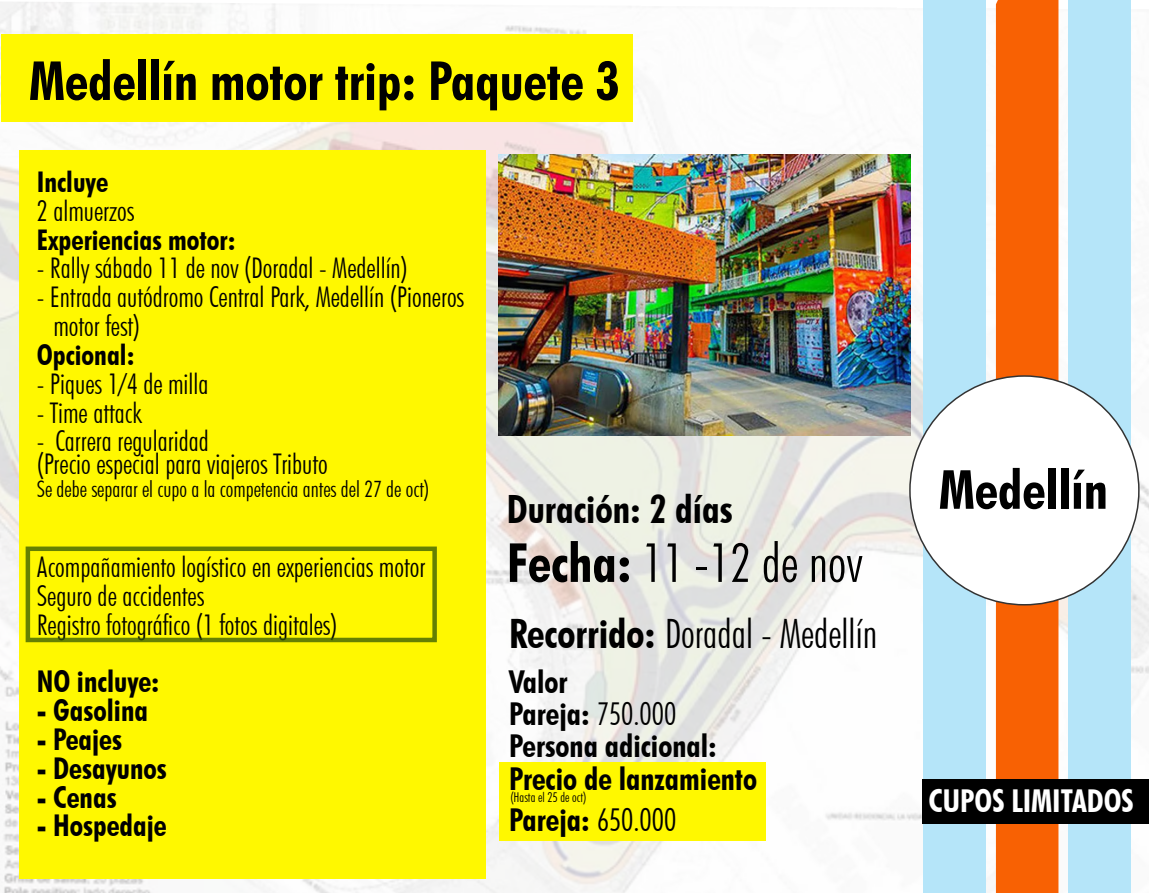
<style>
.page{position:relative;width:1149px;height:893px;background:#fff}
.page>*{position:absolute;margin:0;border:0;box-sizing:border-box;transform-origin:0 0}
.t1{font:700 condensed 54px "Futura BT";color:#000}
.t2{font:300 condensed 54px "Futura BT";color:#000}
.t3{font:300 condensed 40.5px "Futura BT";color:#000}
.t4{font:700 condensed 39px "Futura BT";color:#000}
.t5{font:700 condensed 31.5px/32.2px "Futura BT";color:#000}
.t6{font:700 condensed 31.5px "Futura BT";color:#fff}
.t7{font:700 condensed 30px "Futura BT";color:#000}
.t8{font:300 condensed 28.5px/28.8px "Futura BT";color:#000}
.t9{font:700 condensed 28.5px "Futura BT";color:#000}
.t10{font:300 condensed 22.5px "Futura BT";color:#000}
.t11{font:300 condensed 13.5px "Futura BT";color:#000}
.s1{font-weight:700}
.s2{font-weight:300}
</style>
<div class="page">
<img style="left:0;top:0;width:1148px;height:893px">
<div style="left:1068px;top:0;width:62px;height:893px;background:#b5e5f9"></div>
<svg style="left:995px;top:0;width:63px;height:893px;background:#f76d17"></svg>
<div style="left:923px;top:0;width:62px;height:893px;background:#b5e5f9"></div>
<div style="left:909px;top:376px;width:229px;height:229px;background:#fff;border-radius:50%"></div>
<div style="left:19px;top:150px;width:467px;height:729px;background:#fff800"></div>
<div style="left:2px;top:35px;width:630px;height:87px;background:#fff800"></div>
<div style="left:26px;top:546px;width:411px;height:96px;border:4px solid #2d5404"></div>
<div style="left:499px;top:762px;width:267px;height:78px;background:#fff800"></div>
<img style="left:498px;top:154px;width:412px;height:282px">
<div style="left:921px;top:779px;width:227px;height:44px;background:#000"></div>
<h1 class="t1" style="left:29px;top:48px;width:592px">Medellín motor trip: Paquete 3</h1>
<p class="t9" style="left:37px;top:165px;width:73px">Incluye</p>
<p class="t8" style="left:37px;top:196px;width:99px">2 almuerzos</p>
<p class="t9" style="left:37px;top:222px;width:200px">Experiencias motor:</p>
<p class="t8" style="left:37px;top:254px;width:372px">- Rally sábado 11 de nov (Doradal - Medellín)</p>
<p class="t8" style="left:53px;top:283px;width:412px;text-indent:-17px">- Entrada autódromo Central Park, Medellín (Pioneros motor fest)</p>
<p class="t9" style="left:37px;top:337px;width:99px">Opcional:</p>
<p class="t8" style="left:37px;top:369px;width:173px">- Piques 1/4 de milla</p>
<p class="t8" style="left:37px;top:398px;width:106px">- Time attack</p>
<p class="t8" style="left:37px;top:430px;width:292px;line-height:22.8px">- Carrera regularidad<br>(Precio especial para viajeros Tributo</p>
<p class="t10" style="left:37px;top:475px;width:394px">Se debe separar el cupo a la competencia antes del 27 de oct)</p>
<h3 class="t4" style="left:506px;top:485px;width:228px">Duración: 2 días</h3>
<h1 class="t1" style="left:938px;top:457px;width:171px">Medellín</h1>
<p class="t8" style="left:37px;top:552px;width:390px">Acompañamiento logístico en experiencias motor<br>Seguro de accidentes<br>Registro fotográfico (1 fotos digitales)</p>
<p class="t7" style="left:37px;top:664px;width:124px">NO incluye:</p>
<p class="t7" style="left:37px;top:692px;width:113px">- Gasolina</p>
<p class="t7" style="left:37px;top:721px;width:87px">- Peajes</p>
<p class="t7" style="left:37px;top:750px;width:132px">- Desayunos</p>
<p class="t7" style="left:37px;top:779px;width:81px">- Cenas</p>
<p class="t7" style="left:37px;top:808px;width:131px">- Hospedaje</p>
<h1 class="t2" style="left:506px;top:530px;width:357px"><span class="s1">Fecha:</span> 11 -12 de nov</h1>
<h2 class="t3" style="left:509px;top:609px;width:369px"><span class="s1">Recorrido:</span> Doradal - Medellín</h2>
<p class="t5" style="left:509px;top:665px;width:249px">Valor<br>Pareja: <span class="s2">750.000<br></span>Persona adicional:<br>Precio de lanzamiento</p>
<p class="t5" style="left:509px;top:803px;width:168px">Pareja: <span class="s2">650.000</span></p>
<p class="t11" style="left:510px;top:789px;width:78px">(Hasta el 25 de oct)</p>
<p class="t6" style="left:928px;top:781px;width:207px">CUPOS LIMITADOS</p>
</div>
